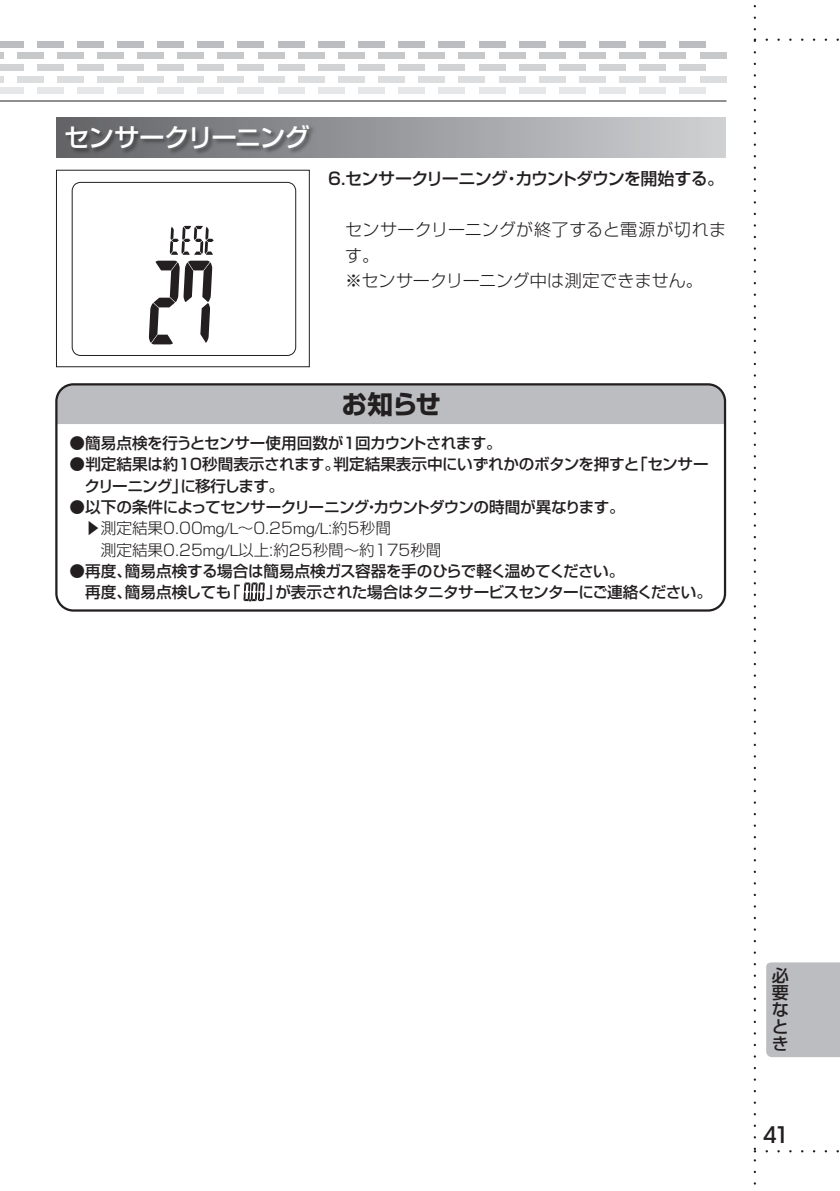
<style>
.page{position:relative;width:840px;height:1191px;background:#fff}
.page>*{position:absolute;margin:0;border:0;box-sizing:border-box;transform-origin:0 0}
.t1{font:500 25.6px "Shin Go Pro";letter-spacing:-.035em;color:#fff}
.t2{font:700 25.6px "Shin Go Pro";color:#231f20}
.t3{font:500 22.6px "ITC Avant Garde Std";color:#231f20}
.t4{font:300 17px/25.6px "Shin Go Pro";letter-spacing:.01em;color:#231f20}
.t5{font:500 17px/17px "Shin Go Pro";letter-spacing:-.05em;color:#231f20;text-align:justify}
.t6{font:500 15.6px/21.2px "Shin Go Pro";letter-spacing:-.025em;color:#231f20}
.t7{font:300 15.6px/21.2px "Shin Go Pro";color:#231f20}
.s1{font-weight:500}
.s2{font-family:"Helvetica Neue LT Std"}
</style>
<div class="page">
<hr style="left:0;top:101px;width:726px;height:1px;background:#231f20">
<div style="left:77px;top:41px;width:27px;height:6px;background:#bcbdc0"></div>
<div style="left:117px;top:41px;width:27px;height:6px;background:#bcbdc0"></div>
<div style="left:157px;top:41px;width:27px;height:6px;background:#bcbdc0"></div>
<div style="left:197px;top:41px;width:27px;height:6px;background:#bcbdc0"></div>
<div style="left:237px;top:41px;width:27px;height:6px;background:#bcbdc0"></div>
<div style="left:277px;top:41px;width:27px;height:6px;background:#bcbdc0"></div>
<div style="left:318px;top:41px;width:26px;height:6px;background:#bcbdc0"></div>
<div style="left:358px;top:41px;width:26px;height:6px;background:#bcbdc0"></div>
<div style="left:398px;top:41px;width:27px;height:6px;background:#bcbdc0"></div>
<div style="left:438px;top:41px;width:27px;height:6px;background:#bcbdc0"></div>
<div style="left:478px;top:41px;width:27px;height:6px;background:#bcbdc0"></div>
<div style="left:518px;top:41px;width:27px;height:6px;background:#bcbdc0"></div>
<div style="left:558px;top:41px;width:27px;height:6px;background:#bcbdc0"></div>
<div style="left:599px;top:41px;width:26px;height:6px;background:#bcbdc0"></div>
<div style="left:639px;top:41px;width:26px;height:6px;background:#bcbdc0"></div>
<div style="left:679px;top:41px;width:27px;height:6px;background:#bcbdc0"></div>
<div style="left:117px;top:64px;width:27px;height:7px;background:#d1d2d4"></div>
<div style="left:157px;top:64px;width:27px;height:7px;background:#d1d2d4"></div>
<div style="left:197px;top:64px;width:27px;height:7px;background:#d1d2d4"></div>
<div style="left:237px;top:64px;width:27px;height:7px;background:#d1d2d4"></div>
<div style="left:277px;top:64px;width:27px;height:7px;background:#d1d2d4"></div>
<div style="left:318px;top:64px;width:26px;height:7px;background:#d1d2d4"></div>
<div style="left:358px;top:64px;width:26px;height:7px;background:#d1d2d4"></div>
<div style="left:398px;top:64px;width:27px;height:7px;background:#d1d2d4"></div>
<div style="left:438px;top:64px;width:27px;height:7px;background:#d1d2d4"></div>
<div style="left:478px;top:64px;width:27px;height:7px;background:#d1d2d4"></div>
<div style="left:518px;top:64px;width:27px;height:7px;background:#d1d2d4"></div>
<div style="left:558px;top:64px;width:27px;height:7px;background:#d1d2d4"></div>
<div style="left:599px;top:64px;width:26px;height:7px;background:#d1d2d4"></div>
<div style="left:639px;top:64px;width:26px;height:7px;background:#d1d2d4"></div>
<div style="left:679px;top:64px;width:27px;height:7px;background:#d1d2d4"></div>
<div style="left:97px;top:52px;width:27px;height:7px;background:#c7c8ca"></div>
<div style="left:137px;top:52px;width:27px;height:7px;background:#c7c8ca"></div>
<div style="left:177px;top:52px;width:27px;height:7px;background:#c7c8ca"></div>
<div style="left:217px;top:52px;width:27px;height:7px;background:#c7c8ca"></div>
<div style="left:257px;top:52px;width:27px;height:7px;background:#c7c8ca"></div>
<div style="left:298px;top:52px;width:26px;height:7px;background:#c7c8ca"></div>
<div style="left:338px;top:52px;width:26px;height:7px;background:#c7c8ca"></div>
<div style="left:378px;top:52px;width:27px;height:7px;background:#c7c8ca"></div>
<div style="left:418px;top:52px;width:27px;height:7px;background:#c7c8ca"></div>
<div style="left:458px;top:52px;width:27px;height:7px;background:#c7c8ca"></div>
<div style="left:498px;top:52px;width:27px;height:7px;background:#c7c8ca"></div>
<div style="left:538px;top:52px;width:27px;height:7px;background:#c7c8ca"></div>
<div style="left:578px;top:52px;width:27px;height:7px;background:#c7c8ca"></div>
<div style="left:619px;top:52px;width:26px;height:7px;background:#c7c8ca"></div>
<div style="left:659px;top:52px;width:27px;height:7px;background:#c7c8ca"></div>
<div style="left:699px;top:52px;width:27px;height:7px;background:#c7c8ca"></div>
<div style="left:117px;top:88px;width:27px;height:6px;background:#e6e7e9"></div>
<div style="left:157px;top:88px;width:27px;height:6px;background:#e6e7e9"></div>
<div style="left:197px;top:88px;width:27px;height:6px;background:#e6e7e9"></div>
<div style="left:237px;top:88px;width:27px;height:6px;background:#e6e7e9"></div>
<div style="left:277px;top:88px;width:27px;height:6px;background:#e6e7e9"></div>
<div style="left:318px;top:88px;width:26px;height:6px;background:#e6e7e9"></div>
<div style="left:358px;top:88px;width:26px;height:6px;background:#e6e7e9"></div>
<div style="left:398px;top:88px;width:27px;height:6px;background:#e6e7e9"></div>
<div style="left:438px;top:88px;width:27px;height:6px;background:#e6e7e9"></div>
<div style="left:478px;top:88px;width:27px;height:6px;background:#e6e7e9"></div>
<div style="left:518px;top:88px;width:27px;height:6px;background:#e6e7e9"></div>
<div style="left:558px;top:88px;width:27px;height:6px;background:#e6e7e9"></div>
<div style="left:599px;top:88px;width:26px;height:6px;background:#e6e7e9"></div>
<div style="left:639px;top:88px;width:26px;height:6px;background:#e6e7e9"></div>
<div style="left:679px;top:88px;width:27px;height:6px;background:#e6e7e9"></div>
<div style="left:97px;top:76px;width:27px;height:7px;background:#dcdddf"></div>
<div style="left:137px;top:76px;width:27px;height:7px;background:#dcdddf"></div>
<div style="left:177px;top:76px;width:27px;height:7px;background:#dcdddf"></div>
<div style="left:217px;top:76px;width:27px;height:7px;background:#dcdddf"></div>
<div style="left:257px;top:76px;width:27px;height:7px;background:#dcdddf"></div>
<div style="left:298px;top:76px;width:26px;height:7px;background:#dcdddf"></div>
<div style="left:338px;top:76px;width:26px;height:7px;background:#dcdddf"></div>
<div style="left:378px;top:76px;width:27px;height:7px;background:#dcdddf"></div>
<div style="left:418px;top:76px;width:27px;height:7px;background:#dcdddf"></div>
<div style="left:458px;top:76px;width:27px;height:7px;background:#dcdddf"></div>
<div style="left:498px;top:76px;width:27px;height:7px;background:#dcdddf"></div>
<div style="left:538px;top:76px;width:27px;height:7px;background:#dcdddf"></div>
<div style="left:578px;top:76px;width:27px;height:7px;background:#dcdddf"></div>
<div style="left:619px;top:76px;width:26px;height:7px;background:#dcdddf"></div>
<div style="left:659px;top:76px;width:27px;height:7px;background:#dcdddf"></div>
<div style="left:699px;top:76px;width:27px;height:7px;background:#dcdddf"></div>
<div style="left:0;top:41px;width:23px;height:6px;background:#bcbdc0"></div>
<div style="left:37px;top:41px;width:26px;height:6px;background:#bcbdc0"></div>
<div style="left:0;top:64px;width:23px;height:7px;background:#d1d2d4"></div>
<div style="left:37px;top:64px;width:26px;height:7px;background:#d1d2d4"></div>
<div style="left:77px;top:64px;width:27px;height:7px;background:#d1d2d4"></div>
<svg style="left:0;top:52px;width:3px;height:7px"></svg>
<div style="left:17px;top:52px;width:26px;height:7px;background:#c7c8ca"></div>
<div style="left:57px;top:52px;width:27px;height:7px;background:#c7c8ca"></div>
<div style="left:0;top:88px;width:23px;height:6px;background:#e6e7e9"></div>
<div style="left:37px;top:88px;width:26px;height:6px;background:#e6e7e9"></div>
<div style="left:77px;top:88px;width:27px;height:6px;background:#e6e7e9"></div>
<svg style="left:0;top:76px;width:3px;height:7px"></svg>
<div style="left:17px;top:76px;width:26px;height:7px;background:#dcdddf"></div>
<div style="left:57px;top:76px;width:27px;height:7px;background:#dcdddf"></div>
<svg style="left:753px;top:5px;width:86px;height:1180px"></svg>
<div style="left:56px;top:170px;width:253px;height:197px;border:1px solid #231f20"></div>
<div style="left:57px;top:118px;width:668px;height:39px;background:linear-gradient(to right,#626367,#cfd0d3)"></div>
<img style="left:62px;top:122px;width:256px;height:36px">
<div style="left:58px;top:384px;width:666px;height:40px;background:#bcbdc0"></div>
<div style="left:55px;top:383px;width:670px;height:228px;border:2px solid #231f20;border-radius:17px"></div>
<svg style="left:72px;top:182px;width:224px;height:174px"></svg>
<svg style="left:243px;top:582px;width:22px;height:19px"></svg>
<h1 class="t1" style="left:64px;top:116px;width:247px">センサークリーニング</h1>
<p class="t5" style="left:328px;top:168px;width:397px">6.センサークリーニング・カウントダウンを開始する。</p>
<p class="t4" style="left:345px;top:215px;width:382px">センサークリーニングが終了すると電源が切れます。<br>※センサークリーニング中は測定できません。</p>
<h1 class="t2" style="left:341px;top:383px;width:101px">お知らせ</h1>
<p class="t6" style="left:70px;top:431px;width:433px">●簡易点検を行うとセンサー使用回数が1回カウントされます。</p>
<p class="t6" style="left:85px;top:452px;width:625px;text-indent:-15px">●判定結果は約10秒間表示されます。判定結果表示中にいずれかのボタンを押すと「センサークリーニング」に移行します。</p>
<p class="t7" style="left:85px;top:494px;width:540px;text-indent:-16px"><span class="s1">●以下の条件によってセンサークリーニング・カウントダウンの時間が異なります。</span>▶測定結果0.00<span class="s2">mg/L</span>～0.25<span class="s2">mg/L</span>:約5秒間<br>　測定結果0.25<span class="s2">mg/L</span>以上:約25秒間～約175秒間</p>
<p class="t6" style="left:70px;top:558px;width:643px">●再度、簡易点検する場合は簡易点検ガス容器を手のひらで軽く温めてください。<br>　再度、簡易点検しても「　 」が表示された場合はタニタサービスセンターにご連絡ください。</p>
<p class="t5" style="left:771px;top:965px;width:18px">必要なとき</p>
<h2 class="t3" style="left:763px;top:1120px;width:27px">41</h2>
</div>
